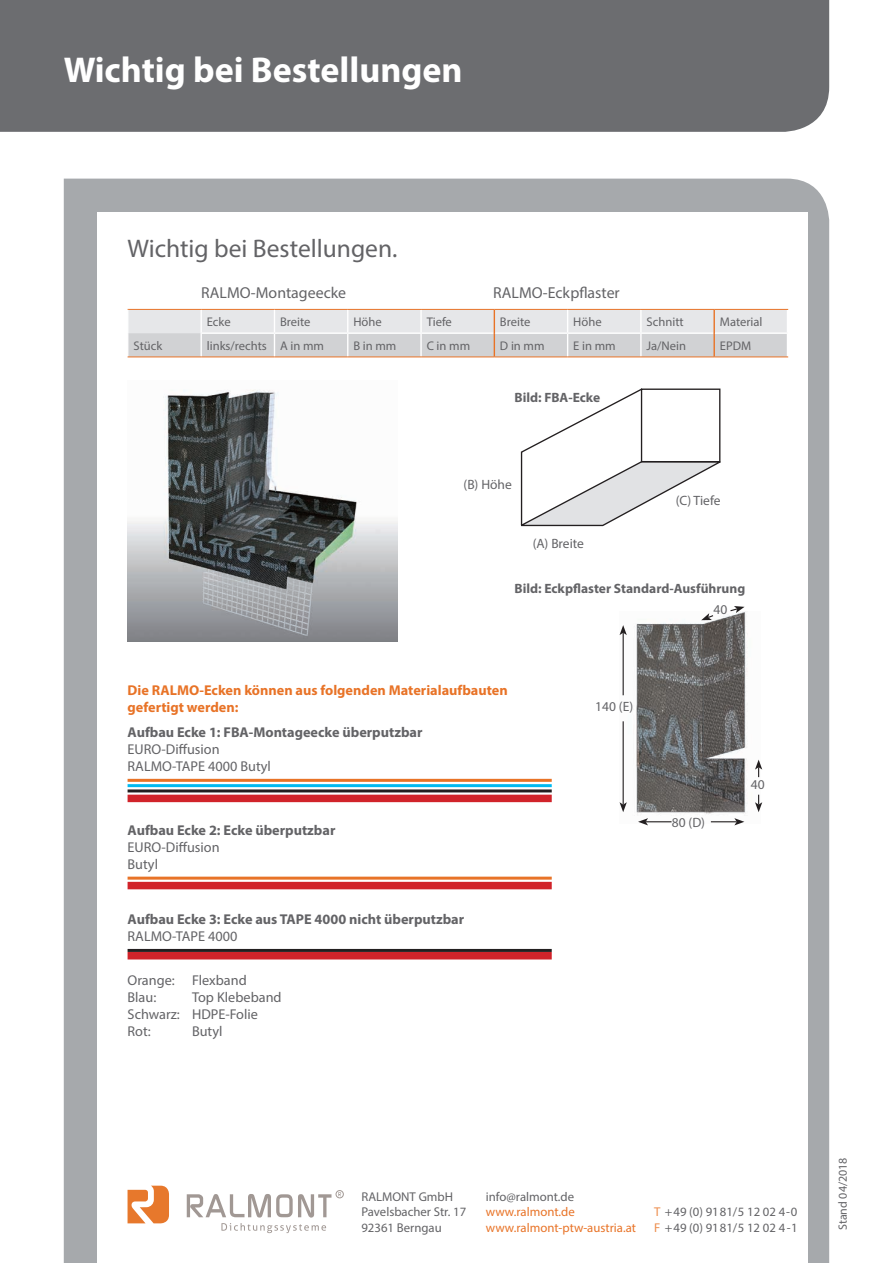
<style>
.page{position:relative;width:893px;height:1263px;background:#fff}
.page>*{position:absolute;margin:0;border:0;box-sizing:border-box;transform-origin:0 0}
.t1{font:700 36px "Myriad Pro";color:#fff}
.t2{font:25.5px "Myriad Pro";color:#636366}
.t3{font:15.9px "Myriad Pro";color:#636366}
.t4{font:14.25px/17.1px "Myriad Pro";color:#636366}
.t5{font:700 14.25px "Myriad Pro";color:#636366}
.t6{font:700 14.25px/17.1px "Myriad Pro";color:#e87327}
.t7{font:700 13.5px "Myriad Pro";color:#636366}
.t8{font:13.5px "Myriad Pro";color:#636366}
.t9{font:12.75px/15.8px "Myriad Pro";color:#636366}
.t10{font:12.75px/15.8px "Myriad Pro";color:#e87327}
.t11{font:12.6px "Myriad Pro";color:#636366}
.t12{font:12px "Myriad Pro";color:#636366}
.s1{color:#ed8c4b}
</style>
<div class="page">
<div style="left:64px;top:179px;width:765px;height:1084px;background:#a6a9ac"></div>
<div style="left:98px;top:213px;width:710px;height:1050px;background:#fff"></div>
<div style="left:0;top:0;width:829px;height:132px;background:#6c6d70"></div>
<svg style="left:187px;top:1194px;width:144px;height:23px"></svg>
<svg style="left:128px;top:1186px;width:41px;height:37px"></svg>
<div style="left:336px;top:1190px;width:8px;height:8px;border:1px solid #a19894;border-radius:50%"></div>
<svg style="left:221px;top:1223px;width:105px;height:10px"></svg>
<svg style="left:128px;top:309px;width:660px;height:48px;background:#dddada"></svg>
<hr style="left:128px;top:357px;width:73px;height:1px;background:#e87327">
<hr style="left:201px;top:357px;width:73px;height:1px;background:#e87327">
<hr style="left:274px;top:357px;width:74px;height:1px;background:#e87327">
<hr style="left:348px;top:357px;width:73px;height:1px;background:#e87327">
<hr style="left:421px;top:357px;width:73px;height:1px;background:#e87327">
<hr style="left:494px;top:357px;width:74px;height:1px;background:#e87327">
<hr style="left:568px;top:357px;width:73px;height:1px;background:#e87327">
<hr style="left:641px;top:357px;width:73px;height:1px;background:#e87327">
<hr style="left:714px;top:357px;width:74px;height:1px;background:#e87327">
<hr style="left:713px;top:310px;width:2px;height:23px;background:#e87327">
<hr style="left:713px;top:333px;width:2px;height:24px;background:#e87327">
<img style="left:128px;top:390px;width:269px;height:252px">
<svg style="left:520px;top:388px;width:201px;height:139px"></svg>
<hr style="left:128px;top:779px;width:424px;height:3px;background:#e87327">
<hr style="left:128px;top:877px;width:424px;height:3px;background:#e87327">
<hr style="left:128px;top:949px;width:424px;height:3px;background:#231f20">
<hr style="left:128px;top:784px;width:424px;height:3px;background:#00baf1">
<hr style="left:128px;top:789px;width:424px;height:3px;background:#231f20">
<div style="left:128px;top:795px;width:424px;height:7px;background:#d1232a"></div>
<div style="left:128px;top:882px;width:424px;height:7px;background:#d1232a"></div>
<div style="left:128px;top:952px;width:424px;height:7px;background:#d1232a"></div>
<img style="left:622px;top:611px;width:138px;height:212px">
<hr style="left:623px;top:633px;width:1px;height:62px;background:#231f20">
<svg style="left:619px;top:625px;width:8px;height:10px"></svg>
<hr style="left:623px;top:721px;width:1px;height:83px;background:#231f20">
<svg style="left:619px;top:802px;width:8px;height:10px"></svg>
<svg style="left:638px;top:818px;width:33px;height:7px"></svg>
<svg style="left:711px;top:818px;width:33px;height:7px"></svg>
<svg style="left:755px;top:760px;width:7px;height:17px"></svg>
<svg style="left:755px;top:795px;width:7px;height:17px"></svg>
<svg style="left:729px;top:606px;width:15px;height:7px"></svg>
<svg style="left:701px;top:613px;width:13px;height:7px"></svg>
<h1 class="t1" style="left:64px;top:47px;width:400px">Wichtig bei Bestellungen</h1>
<h2 class="t2" style="left:128px;top:233px;width:271px">Wichtig bei Bestellungen.</h2>
<p class="t3" style="left:201px;top:282px;width:146px">RALMO-Montageecke</p>
<p class="t3" style="left:493px;top:282px;width:128px">RALMO-Eckpflaster</p>
<p class="t11" style="left:207px;top:314px;width:25px">Ecke</p>
<p class="t11" style="left:280px;top:314px;width:32px">Breite</p>
<p class="t11" style="left:353px;top:314px;width:30px">Höhe</p>
<p class="t11" style="left:427px;top:314px;width:27px">Tiefe</p>
<p class="t11" style="left:500px;top:314px;width:32px">Breite</p>
<p class="t11" style="left:573px;top:314px;width:30px">Höhe</p>
<p class="t11" style="left:646px;top:314px;width:39px">Schnitt</p>
<p class="t11" style="left:720px;top:314px;width:44px">Material</p>
<p class="t11" style="left:134px;top:338px;width:30px">Stück</p>
<p class="t11" style="left:207px;top:338px;width:119px">links/rechts A in mm</p>
<p class="t11" style="left:353px;top:338px;width:45px">B in mm</p>
<p class="t11" style="left:427px;top:338px;width:45px">C in mm</p>
<p class="t11" style="left:500px;top:338px;width:46px">D in mm</p>
<p class="t11" style="left:573px;top:338px;width:44px">E in mm</p>
<p class="t11" style="left:647px;top:338px;width:41px">Ja/Nein</p>
<p class="t11" style="left:720px;top:338px;width:33px">EPDM</p>
<p class="t7" style="left:514px;top:389px;width:87px">Bild: FBA-Ecke</p>
<p class="t8" style="left:463px;top:476px;width:50px">(B) Höhe</p>
<p class="t8" style="left:533px;top:535px;width:53px">(A) Breite</p>
<p class="t8" style="left:676px;top:492px;width:46px">(C) Tiefe</p>
<p class="t7" style="left:514px;top:579px;width:232px">Bild: Eckpflaster Standard-Ausführung</p>
<p class="t6" style="left:128px;top:681px;width:382px">Die RALMO-Ecken können aus folgenden Materialaufbauten gefertigt werden:</p>
<p class="t5" style="left:128px;top:723px;width:296px">Aufbau Ecke 1: FBA-Montageecke überputzbar</p>
<p class="t4" style="left:128px;top:740px;width:145px">EURO-Diffusion<br>RALMO-TAPE 4000 Butyl</p>
<p class="t5" style="left:128px;top:820px;width:209px">Aufbau Ecke 2: Ecke überputzbar</p>
<p class="t4" style="left:128px;top:838px;width:94px">EURO-Diffusion<br>Butyl</p>
<p class="t5" style="left:128px;top:910px;width:338px">Aufbau Ecke 3: Ecke aus TAPE 4000 nicht überputzbar</p>
<p class="t4" style="left:128px;top:927px;width:111px">RALMO-TAPE 4000</p>
<p class="t4" style="left:128px;top:971px;width:121px">Orange: Flexband<br>Blau:</p>
<p class="t4" style="left:128px;top:988px;width:156px;text-indent:64px">Top Klebeband<br>Schwarz: HDPE-Folie<br>Rot:</p>
<p class="t4" style="left:192px;top:1022px;width:32px">Butyl</p>
<p class="t8" style="left:595px;top:698px;width:39px">140 (E)</p>
<p class="t8" style="left:713px;top:601px;width:15px">40</p>
<p class="t8" style="left:672px;top:814px;width:35px">80 (D)</p>
<p class="t8" style="left:751px;top:776px;width:15px">40</p>
<p class="t9" style="left:361px;top:1188px;width:106px">RALMONT GmbH<br>Pavelsbacher Str. 17<br>92361 Berngau</p>
<p class="t9" style="left:486px;top:1188px;width:90px">info@ralmont.de</p>
<p class="t10" style="left:486px;top:1204px;width:152px">www.ralmont.de www.ralmont-ptw-austria.at</p>
<p class="t9" style="left:654px;top:1204px;width:145px"><span class="s1">T</span> + 49 (0) 91 81/5 12 02 4 -0<br><span class="s1">F</span> + 49 (0) 91 81/5 12 02 4 -1</p>
<p class="t12" style="left:835px;top:1230px;width:74px;rotate:-90deg">Stand 04/2018</p>
</div>
